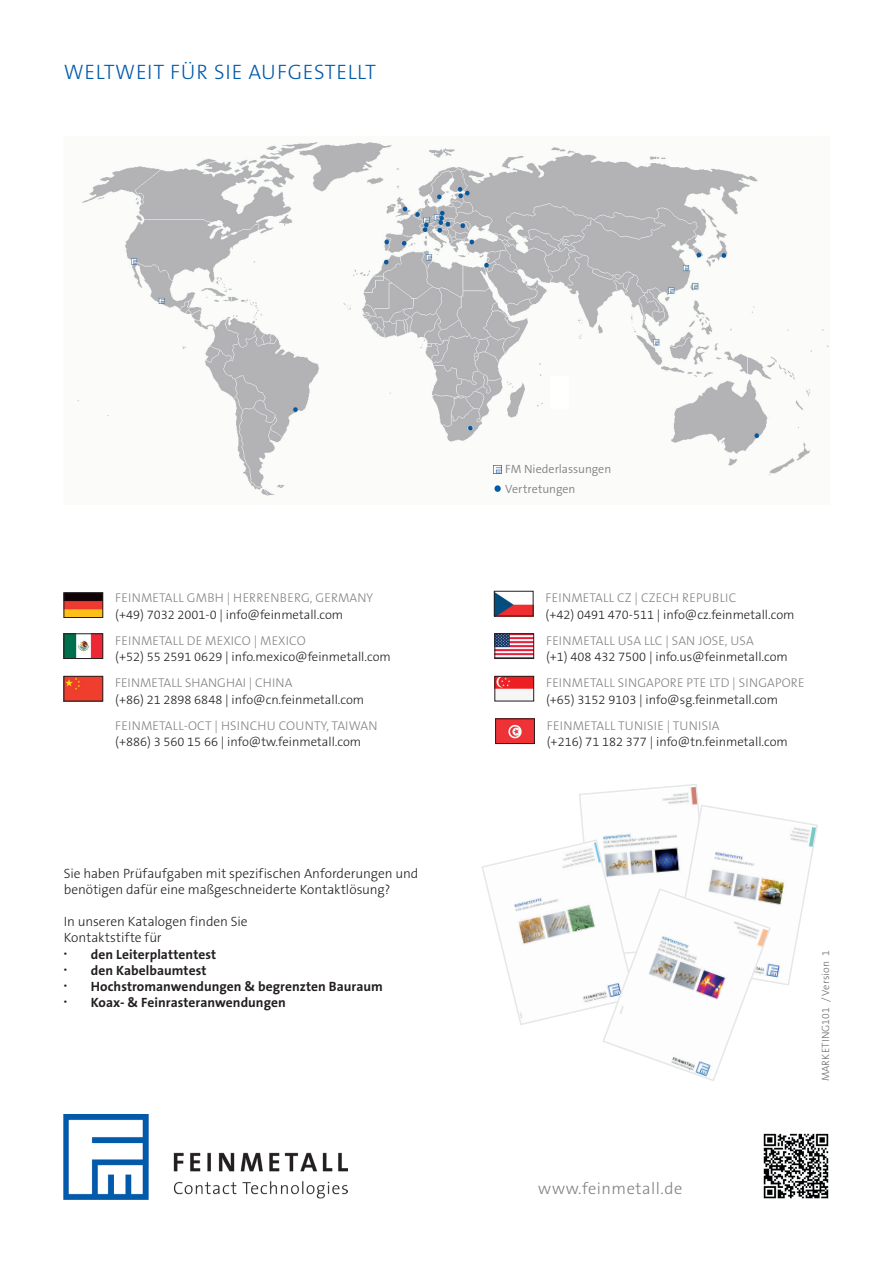
<style>
.page{position:relative;width:893px;height:1263px;background:#fff}
.page>*{position:absolute;margin:0;border:0;box-sizing:border-box;transform-origin:0 0}
.t1{font:300 21px "The Sans Os F";letter-spacing:.035em;color:#015aaa}
.t2{font:300 16.5px "The Sans Os F";letter-spacing:.03em;color:#808285}
.t3{font:300 13.5px/16.2px "The Sans Os F";letter-spacing:-.005em;color:#231f20}
.t4{font:700 13.5px "The Sans Os F";letter-spacing:.005em;color:#231f20}
.t5{font:300 12.75px "The Sans Os F";color:#231f20}
.t6{font:300 12.75px "The Sans Os F";letter-spacing:.015em;color:#808285}
.t7{font:300 12px/19.5px "The Sans Os F";color:#808285}
.t8{font:300 10.5px "The Sans Os F";letter-spacing:.01em;color:#6c6d70}
</style>
<div class="page">
<img style="left:763px;top:1133px;width:66px;height:66px">
<img style="left:77px;top:142px;width:752px;height:354px">
<div style="left:494px;top:485px;width:7px;height:7px;background:#015aaa;border-radius:50%"></div>
<svg style="left:493px;top:465px;width:8px;height:8px"></svg>
<img style="left:66px;top:595px;width:35px;height:21px">
<div style="left:64px;top:593px;width:39px;height:25px;border:1px solid #231f20"></div>
<img style="left:66px;top:636px;width:35px;height:21px">
<div style="left:64px;top:634px;width:39px;height:25px;border:1px solid #231f20"></div>
<img style="left:497px;top:678px;width:35px;height:12px">
<div style="left:495px;top:676px;width:39px;height:25px;border:1px solid #231f20"></div>
<img style="left:66px;top:678px;width:35px;height:21px">
<div style="left:64px;top:676px;width:39px;height:25px;border:1px solid #231f20"></div>
<img style="left:497px;top:636px;width:35px;height:20px">
<div style="left:495px;top:634px;width:39px;height:25px;border:1px solid #231f20"></div>
<img style="left:496px;top:593px;width:35px;height:21px">
<div style="left:494px;top:591px;width:39px;height:25px;border:1px solid #231f20"></div>
<img style="left:64px;top:1114px;width:283px;height:85px">
<img style="left:497px;top:721px;width:36px;height:21px">
<div style="left:495px;top:719px;width:40px;height:25px;border:1px solid #231f20"></div>
<svg style="left:482px;top:784px;width:336px;height:297px"></svg>
<h1 class="t1" style="left:64px;top:59px;width:314px">WELTWEIT FÜR SIE AUFGESTELLT</h1>
<p class="t6" style="left:115px;top:589px;width:259px">FEINMETALL GMBH | HERRENBERG, GERMANY</p>
<p class="t5" style="left:115px;top:606px;width:230px">(+49) 7032 2001-0 | info@feinmetall.com</p>
<p class="t6" style="left:115px;top:632px;width:192px">FEINMETALL DE MEXICO | MEXICO</p>
<p class="t5" style="left:115px;top:648px;width:277px">(+52) 55 2591 0629 | info.mexico@feinmetall.com</p>
<p class="t6" style="left:115px;top:675px;width:179px">FEINMETALL SHANGHAI | CHINA</p>
<p class="t5" style="left:115px;top:691px;width:251px">(+86) 21 2898 6848 | info@cn.feinmetall.com</p>
<p class="t6" style="left:115px;top:717px;width:264px">FEINMETALL-OCT | HSINCHU COUNTY, TAIWAN</p>
<p class="t5" style="left:115px;top:734px;width:248px">(+886) 3 560 15 66 | info@tw.feinmetall.com</p>
<p class="t3" style="left:64px;top:865px;width:356px">Sie haben Prüfaufgaben mit spezifischen Anforderungen und benötigen dafür eine maßgeschneiderte Kontaktlösung?</p>
<p class="t3" style="left:64px;top:913px;width:185px">In unseren Katalogen finden Sie<br>Kontaktstifte für</p>
<p class="t4" style="left:64px;top:945px;width:154px"><sup>•</sup> den Leiterplattentest</p>
<p class="t4" style="left:64px;top:961px;width:144px"><sup>•</sup> den Kabelbaumtest</p>
<p class="t4" style="left:64px;top:978px;width:321px"><sup>•</sup> Hochstromanwendungen &amp; begrenzten Bauraum</p>
<p class="t4" style="left:64px;top:994px;width:223px"><sup>•</sup> Koax- &amp; Feinrasteranwendungen</p>
<p class="t7" style="left:505px;top:460px;width:107px">FM Niederlassungen<br>Vertretungen</p>
<p class="t6" style="left:546px;top:589px;width:192px">FEINMETALL CZ | CZECH REPUBLIC</p>
<p class="t5" style="left:545px;top:606px;width:251px">(+42) 0491 470-511 | info@cz.feinmetall.com</p>
<p class="t6" style="left:546px;top:632px;width:209px">FEINMETALL USA LLC | SAN JOSE, USA</p>
<p class="t5" style="left:546px;top:648px;width:243px">(+1) 408 432 7500 | info.us@feinmetall.com</p>
<p class="t6" style="left:546px;top:675px;width:260px">FEINMETALL SINGAPORE PTE LTD | SINGAPORE</p>
<p class="t5" style="left:546px;top:691px;width:234px">(+65) 3152 9103 | info@sg.feinmetall.com</p>
<p class="t6" style="left:547px;top:717px;width:174px">FEINMETALL TUNISIE | TUNISIA</p>
<p class="t5" style="left:547px;top:734px;width:243px">(+216) 71 182 377 | info@tn.feinmetall.com</p>
<p class="t2" style="left:538px;top:1177px;width:146px">www.feinmetall.de</p>
<p class="t8" style="left:819px;top:1081px;width:132px;rotate:-90deg">MARKETING101 / Version 1</p>
</div>
